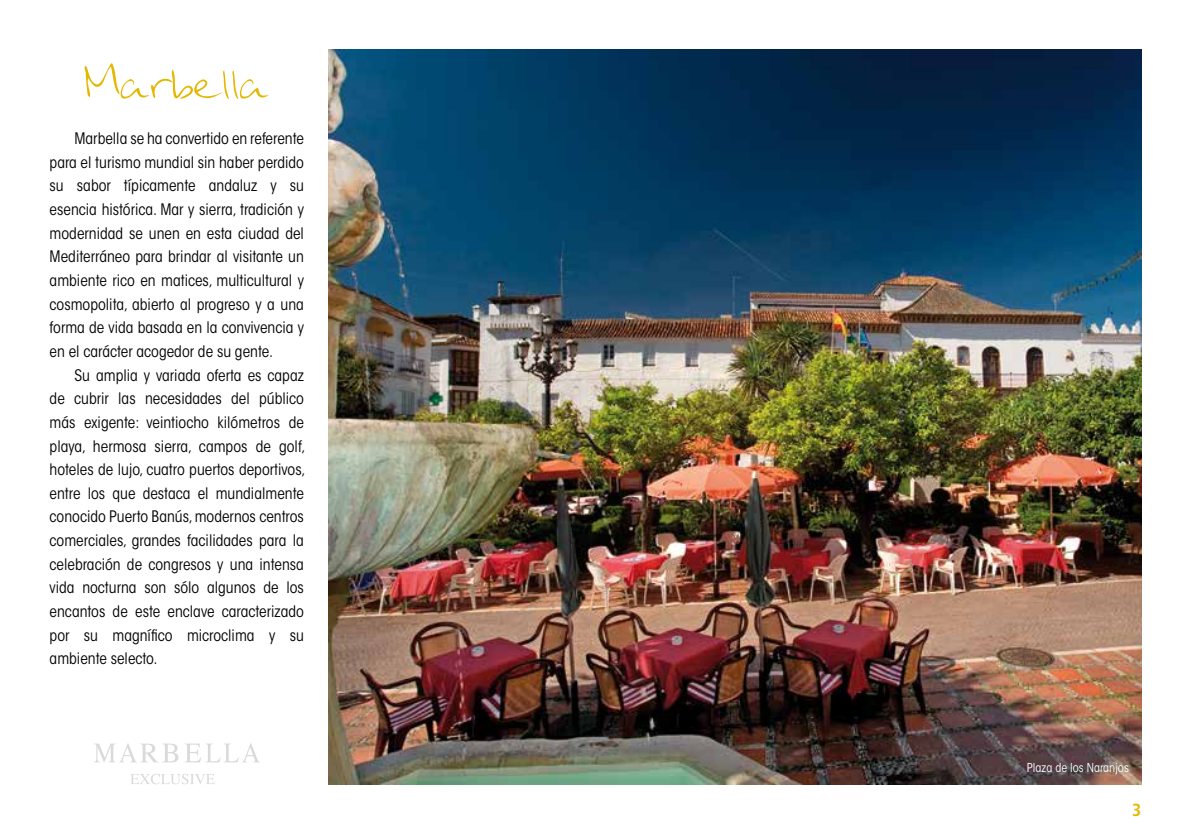
<style>
.page{position:relative;width:1191px;height:834px;background:#fff}
.page>*{position:absolute;margin:0;border:0;box-sizing:border-box;transform-origin:0 0}
.t1{font:700 condensed 17.5px "Frutiger LT Std";color:#e3b800}
.t2{font:condensed 15.75px/23.6px "ITC Avant Garde Std";color:#000;text-align:justify}
.t3{font:condensed 12.25px "ITC Avant Garde Std";color:#fff}
</style>
<div class="page">
<img style="left:329px;top:50px;width:812px;height:734px">
<svg style="left:85px;top:63px;width:184px;height:36px"></svg>
<svg style="left:131px;top:774px;width:84px;height:10px"></svg>
<svg style="left:94px;top:743px;width:165px;height:19px"></svg>
<p class="t2" style="left:50px;top:127px;width:256px;text-indent:25px">Marbella se ha convertido en referente para el turismo mundial sin haber perdido su sabor típicamente andaluz y su esencia histórica. Mar y sierra, tradición y modernidad se unen en esta ciudad del Mediterráneo para brindar al visitante un ambiente rico en matices, multicultural y cosmopolita, abierto al progreso y a una forma de vida basada en la convivencia y en el carácter acogedor de su gente.</p>
<p class="t2" style="left:50px;top:363px;width:257px;text-indent:25px">Su amplia y variada oferta es capaz de cubrir las necesidades del público más exigente: veintiocho kilómetros de playa, hermosa sierra, campos de golf, hoteles de lujo, cuatro puertos deportivos, entre los que destaca el mundialmente conocido Puerto Banús, modernos centros comerciales, grandes facilidades para la celebración de congresos y una intensa vida nocturna son sólo algunos de los encantos de este enclave caracterizado por su magnífico microclima y su ambiente selecto.</p>
<p class="t3" style="left:1027px;top:760px;width:104px">Plaza de los Naranjos</p>
<p class="t1" style="left:1132px;top:799px;width:11px">3</p>
</div>
